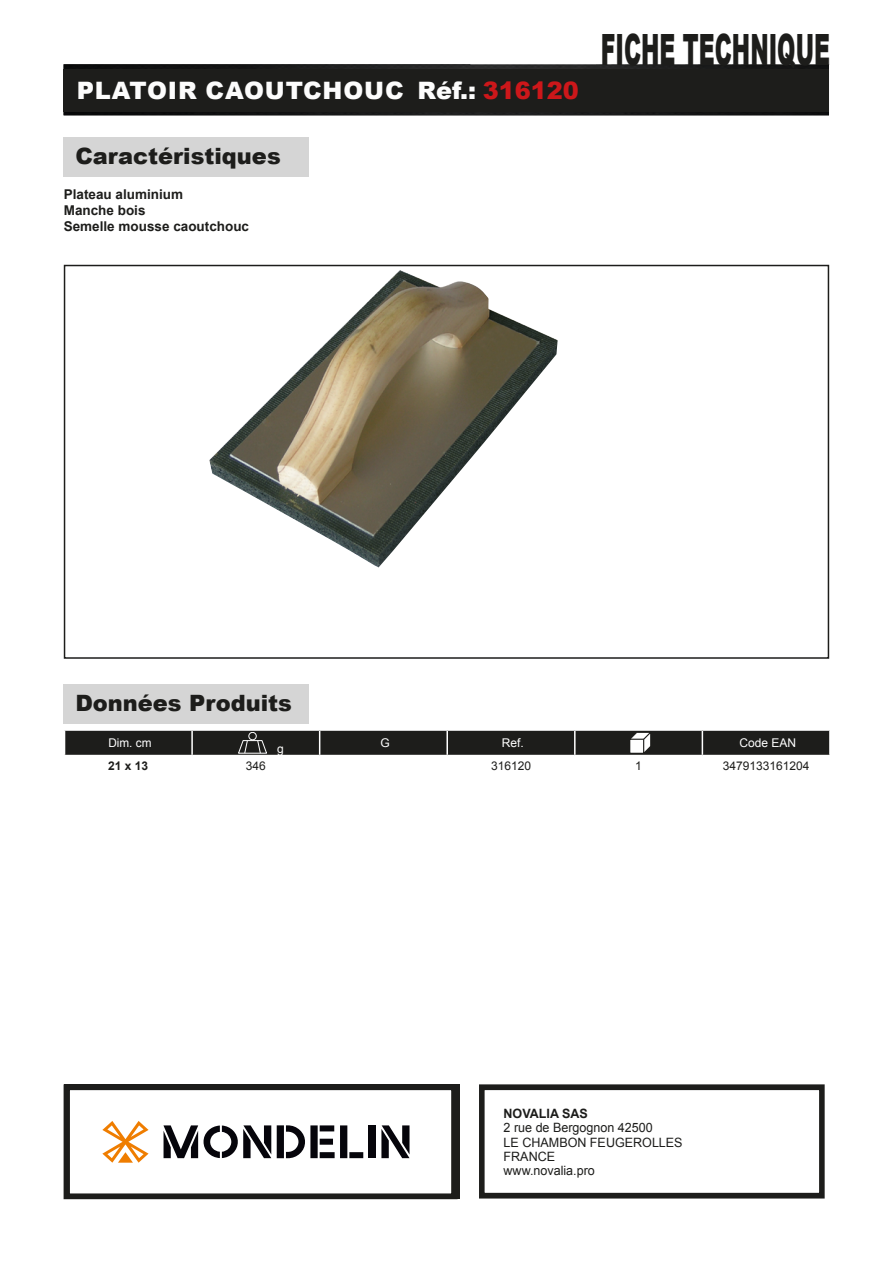
<style>
.page{position:relative;width:893px;height:1263px;background:#fff}
.page>*{position:absolute;margin:0;border:0;box-sizing:border-box;transform-origin:0 0}
.t1{font:900 43.2px "Arial";color:#1d1d1b;scale:.51 1}
.t2{font:900 24px "Arial";letter-spacing:.025em;color:#fcfcfc}
.t3{font:900 22.5px "Arial";color:#1d1d1b}
.t4{font:700 13.5px/16.2px "Arial";color:#1d1d1b}
.t5{font:12.9px/14.2px "Arial";color:#1d1d1b}
.t6{font:700 12.9px "Arial";color:#1d1d1b}
.t7{font:12px "Arial";color:#1d1d1b}
.t8{font:12px "Arial";color:#fff}
.t9{font:700 12px "Arial";color:#1d1d1b}
.s1{color:#cd171a}
</style>
<div class="page">
<img style="left:64px;top:64px;width:765px;height:51px">
<div style="left:64px;top:69px;width:765px;height:43px;background:#1d1d1b"></div>
<div style="left:479px;top:1084px;width:346px;height:114px;border:6px solid #1d1d1b"></div>
<div style="left:64px;top:137px;width:245px;height:40px;background:#d5d5d5"></div>
<div style="left:64px;top:265px;width:765px;height:394px;border:2px solid #1d1d1b"></div>
<div style="left:64px;top:684px;width:245px;height:39px;background:#d5d5d5"></div>
<svg style="left:64px;top:730px;width:766px;height:26px;background:#353534"></svg>
<img style="left:209px;top:270px;width:349px;height:297px">
<div style="left:64px;top:1084px;width:393px;height:115px;border:6px solid #1d1d1b"></div>
<svg style="left:277px;top:1125px;width:86px;height:33px"></svg>
<div style="left:369px;top:1125px;width:7px;height:33px;background:#06050b"></div>
<svg style="left:381px;top:1125px;width:28px;height:33px"></svg>
<svg style="left:102px;top:1121px;width:47px;height:42px"></svg>
<svg style="left:164px;top:1125px;width:107px;height:33px"></svg>
<h2 class="t2" style="left:77px;top:73px;width:504px">PLATOIR CAOUTCHOUC Réf.: <span class="s1">316120</span></h2>
<h3 class="t3" style="left:75px;top:140px;width:207px">Caractéristiques</h3>
<p class="t4" style="left:64px;top:186px;width:187px">Plateau aluminium<br>Manche bois<br>Semelle mousse caoutchouc</p>
<h1 class="t1" style="left:601px;top:18px;width:451px">FICHE TECHNIQUE</h1>
<h3 class="t3" style="left:75px;top:686px;width:218px">Données Produits</h3>
<p class="t8" style="left:108px;top:735px;width:45px">Dim. cm</p>
<p class="t8" style="left:277px;top:741px;width:8px">g</p>
<p class="t8" style="left:380px;top:735px;width:11px">G</p>
<p class="t8" style="left:502px;top:735px;width:24px">Ref.</p>
<p class="t8" style="left:739px;top:735px;width:58px">Code EAN</p>
<p class="t9" style="left:108px;top:758px;width:42px">21 x 13</p>
<p class="t7" style="left:246px;top:758px;width:22px">346</p>
<p class="t7" style="left:491px;top:758px;width:42px">316120</p>
<p class="t7" style="left:635px;top:758px;width:8px">1</p>
<p class="t7" style="left:723px;top:758px;width:88px">3479133161204</p>
<p class="t6" style="left:504px;top:1105px;width:86px">NOVALIA SAS</p>
<p class="t5" style="left:504px;top:1121px;width:181px">2 rue de Bergognon 42500<br>LE CHAMBON FEUGEROLLES<br>FRANCE<br>www.novalia.pro</p>
</div>
